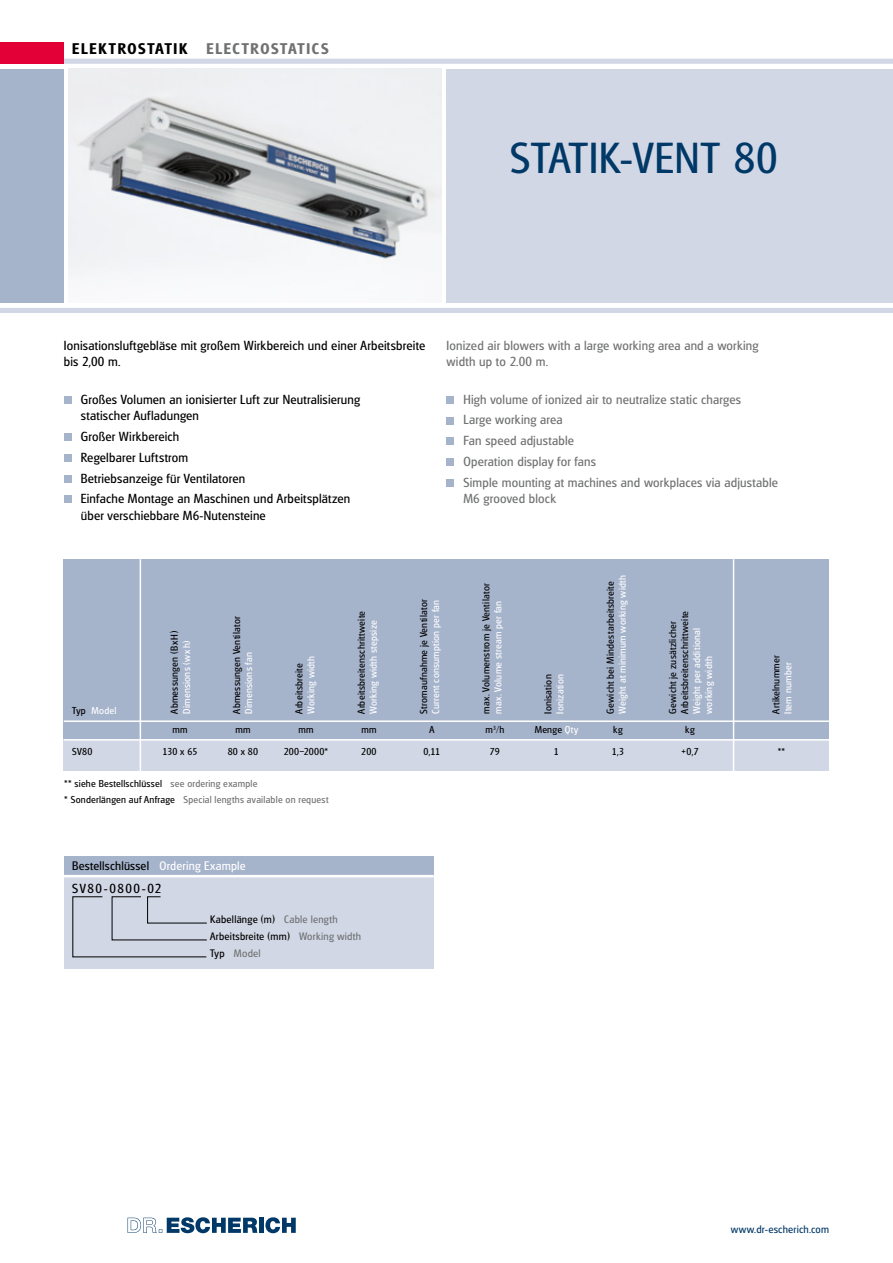
<style>
.page{position:relative;width:893px;height:1263px;background:#fff}
.page>*{position:absolute;margin:0;border:0;box-sizing:border-box;transform-origin:0 0}
.Produktname{font:42px "Glasgow Serial";letter-spacing:.02em;color:#003867}
.t1{font:700 15px "Glasgow Serial";letter-spacing:.11em;color:#707172}
.t2{font:700 15px "Glasgow Serial";letter-spacing:.11em;color:#000}
.Fließtext_Anstriche{font:12.75px/16.5px "Glasgow Serial";letter-spacing:.015em;color:#000}
.Fließtext_Anstriche-2{font:12.75px/16.5px "Glasgow Serial";letter-spacing:.015em;color:#707172}
.Fließtext_dt{font:12.75px/16.5px "Glasgow Serial";letter-spacing:.015em;color:#000}
.Fließtext_eng{font:12.75px/16.5px "Glasgow Serial";letter-spacing:.015em;color:#707172}
.Fließtext_Anstriche-3{font:12.75px "Glasgow Serial";letter-spacing:.11em;color:#000}
.t3{font:12px "Glasgow Serial";letter-spacing:.02em;color:#000}
.t4{font:10.5px "Glasgow Serial";letter-spacing:.02em;color:#000}
.t5{font:10.5px "Glasgow Serial";letter-spacing:.025em;color:#003867}
.t6{font:10.5px "Glasgow Serial";letter-spacing:.02em;color:#707172}
.Erklärungen_6_pt{font:9.75px/12px "Glasgow Serial";letter-spacing:.025em;color:#000}
.Tabellen-Inhalt{font:9.75px "Glasgow Serial";letter-spacing:.025em;color:#707172}
.Tabellen-Inhalt-2{font:9.75px "Glasgow Serial";letter-spacing:.025em;color:#fff}
.Tabellen-Inhalt-3{font:9.75px "Glasgow Serial";color:#000}
.s1{color:#000}
.s2{color:#fff}
.s3{color:#707172}
</style>
<div class="page">
<svg style="left:128px;top:1217px;width:129px;height:16px"></svg>
<hr style="left:259px;top:1218px;width:4px;height:15px;background:#003867">
<svg style="left:265px;top:1217px;width:31px;height:16px"></svg>
<div style="left:0;top:69px;width:64px;height:234px;background:#a5b3cb"></div>
<div style="left:446px;top:69px;width:447px;height:234px;background:#d1d7e5"></div>
<div style="left:0;top:308px;width:893px;height:5px;background:#d1d7e5"></div>
<div style="left:0;top:59px;width:893px;height:5px;background:#d1d7e5"></div>
<div style="left:0;top:43px;width:64px;height:21px;background:#e20036"></div>
<div style="left:446px;top:396px;width:8px;height:8px;background:#a5b3cb"></div>
<div style="left:446px;top:417px;width:8px;height:7px;background:#a5b3cb"></div>
<div style="left:446px;top:438px;width:8px;height:7px;background:#a5b3cb"></div>
<div style="left:446px;top:458px;width:8px;height:8px;background:#a5b3cb"></div>
<div style="left:446px;top:479px;width:8px;height:8px;background:#a5b3cb"></div>
<div style="left:64px;top:396px;width:7px;height:8px;background:#a5b3cb"></div>
<div style="left:64px;top:433px;width:7px;height:8px;background:#a5b3cb"></div>
<div style="left:64px;top:454px;width:7px;height:8px;background:#a5b3cb"></div>
<div style="left:64px;top:475px;width:7px;height:7px;background:#a5b3cb"></div>
<div style="left:64px;top:496px;width:7px;height:7px;background:#a5b3cb"></div>
<img style="left:69px;top:69px;width:372px;height:208px">
<div style="left:64px;top:559px;width:765px;height:162px;background:#a5b3cb"></div>
<div style="left:64px;top:721px;width:765px;height:19px;background:#a5b3cb"></div>
<div style="left:64px;top:740px;width:765px;height:31px;background:#d1d7e5"></div>
<hr style="left:64px;top:720px;width:767px;height:2px;background:#fff">
<hr style="left:64px;top:739px;width:767px;height:2px;background:#fff">
<hr style="left:140px;top:559px;width:1px;height:253px;background:#fff">
<hr style="left:733px;top:559px;width:1px;height:253px;background:#fff">
<div style="left:64px;top:862px;width:370px;height:107px;background:#d1d7e5"></div>
<div style="left:64px;top:856px;width:370px;height:19px;background:#a5b3cb"></div>
<hr style="left:64px;top:875px;width:370px;height:2px;background:#fff">
<svg style="left:72px;top:896px;width:135px;height:61px"></svg>
<h2 class="t2" style="left:72px;top:39px;width:117px">ELEKTROSTATIK</h2>
<h2 class="t1" style="left:206px;top:39px;width:124px">ELECTROSTATICS</h2>
<p class="Produktname" style="left:510px;top:132px;width:269px">STATIK-VENT 80</p>
<p class="Fließtext_dt" style="left:64px;top:337px;width:363px">Ionisationsluftgebläse mit großem Wirkbereich und einer Arbeitsbreite bis 2,00 m.</p>
<p class="Fließtext_Anstriche" style="left:81px;top:391px;width:281px">Großes Volumen an ionisierter Luft zur Neutralisierung statischer Aufladungen</p>
<p class="Fließtext_Anstriche" style="left:81px;top:428px;width:100px">Großer Wirkbereich</p>
<p class="Fließtext_Anstriche" style="left:81px;top:449px;width:109px">Regelbarer Luftstrom</p>
<p class="Fließtext_Anstriche" style="left:81px;top:470px;width:166px">Betriebsanzeige für Ventilatoren</p>
<p class="Fließtext_Anstriche" style="left:81px;top:490px;width:271px">Einfache Montage an Maschinen und Arbeitsplätzen über verschiebbare M6-Nutensteine</p>
<p class="Fließtext_eng" style="left:446px;top:337px;width:314px">Ionized air blowers with a large working area and a working width up to 2.00 m.</p>
<p class="Fließtext_Anstriche-2" style="left:463px;top:391px;width:279px">High volume of ionized air to neutralize static charges</p>
<p class="Fließtext_Anstriche-2" style="left:463px;top:412px;width:101px">Large working area</p>
<p class="Fließtext_Anstriche-2" style="left:463px;top:432px;width:112px">Fan speed adjustable</p>
<p class="Fließtext_Anstriche-2" style="left:463px;top:453px;width:134px">Operation display for fans</p>
<p class="Fließtext_Anstriche-2" style="left:463px;top:474px;width:316px">Simple mounting at machines and workplaces via adjustable<br>M6 grooved block</p>
<p class="Tabellen-Inhalt-2" style="left:72px;top:704px;width:46px"><span class="s1">Typ</span> Model</p>
<p class="Tabellen-Inhalt-3" style="left:72px;top:746px;width:22px">SV80</p>
<p class="Erklärungen_6_pt" style="left:168px;top:714px;width:84px;rotate:-90deg">Abmessungen (BxH)<br><span class="s2">Dimensions (wxh)</span></p>
<p class="Erklärungen_6_pt" style="left:231px;top:714px;width:99px;rotate:-90deg">Abmessungen Ventilator<br><span class="s2">Dimensions fan</span></p>
<p class="Erklärungen_6_pt" style="left:293px;top:714px;width:59px;rotate:-90deg">Arbeitsbreite<br><span class="s2">Working width</span></p>
<p class="Erklärungen_6_pt" style="left:355px;top:714px;width:104px;rotate:-90deg">Arbeitsbreitenschrittweite<br><span class="s2">Working width stepsize</span></p>
<p class="Erklärungen_6_pt" style="left:417px;top:714px;width:116px;rotate:-90deg">Stromaufnahme je Ventilator<br><span class="s2">Current consumption per fan</span></p>
<p class="Erklärungen_6_pt" style="left:480px;top:714px;width:132px;rotate:-90deg">max. Volumenstrom je Ventilator <span class="s2">max. Volume stream per fan</span></p>
<p class="Erklärungen_6_pt" style="left:542px;top:714px;width:41px;rotate:-90deg">Ionisation<br><span class="s2">Ionization</span></p>
<p class="Erklärungen_6_pt" style="left:604px;top:714px;width:140px;rotate:-90deg">Gewicht bei Mindestarbeitsbreite<br><span class="s2">Weight at minimum working width</span></p>
<p class="Erklärungen_6_pt" style="left:667px;top:714px;width:104px;rotate:-90deg">Gewicht je zusätzlicher<br>Arbeitsbreitenschrittweite<br><span class="s2">Weight per additional working width</span></p>
<p class="Erklärungen_6_pt" style="left:770px;top:714px;width:60px;rotate:-90deg">Artikelnummer<br><span class="s2">Item number</span></p>
<p class="Erklärungen_6_pt" style="left:172px;top:723px;width:17px">mm</p>
<p class="Erklärungen_6_pt" style="left:235px;top:723px;width:17px">mm</p>
<p class="Erklärungen_6_pt" style="left:298px;top:723px;width:17px">mm</p>
<p class="Erklärungen_6_pt" style="left:361px;top:723px;width:17px">mm</p>
<p class="Erklärungen_6_pt" style="left:429px;top:723px;width:6px">A</p>
<p class="Erklärungen_6_pt" style="left:486px;top:723px;width:20px">m<sup>3</sup>/h</p>
<p class="Erklärungen_6_pt" style="left:535px;top:723px;width:45px">Menge <span class="s2">Qty</span></p>
<p class="Erklärungen_6_pt" style="left:613px;top:723px;width:11px">kg</p>
<p class="Erklärungen_6_pt" style="left:685px;top:723px;width:11px">kg</p>
<p class="Erklärungen_6_pt" style="left:162px;top:746px;width:36px">130 x 65</p>
<p class="Erklärungen_6_pt" style="left:228px;top:746px;width:32px">80 x 80</p>
<p class="Erklärungen_6_pt" style="left:284px;top:746px;width:46px">200–2000*</p>
<p class="Erklärungen_6_pt" style="left:361px;top:746px;width:17px">200</p>
<p class="Erklärungen_6_pt" style="left:424px;top:746px;width:18px">0,11</p>
<p class="Erklärungen_6_pt" style="left:490px;top:746px;width:12px">79</p>
<p class="Erklärungen_6_pt" style="left:554px;top:746px;width:7px">1</p>
<p class="Erklärungen_6_pt" style="left:612px;top:746px;width:14px">1,3</p>
<p class="Erklärungen_6_pt" style="left:681px;top:746px;width:19px">+0,7</p>
<p class="Erklärungen_6_pt" style="left:778px;top:746px;width:9px">**</p>
<p class="Erklärungen_6_pt" style="left:64px;top:778px;width:195px">** siehe Bestellschlüssel <span class="s3">see ordering example</span></p>
<p class="Tabellen-Inhalt" style="left:64px;top:794px;width:266px"><span class="s1">* Sonderlängen auf Anfrage</span> Special lengths available on request</p>
<p class="t3" style="left:72px;top:859px;width:175px">Bestellschlüssel <span class="s2">Ordering Example</span></p>
<p class="Fließtext_Anstriche-3" style="left:72px;top:880px;width:91px">SV80-0800-02</p>
<p class="t4" style="left:210px;top:913px;width:129px">Kabellänge (m) <span class="s3">Cable length</span></p>
<p class="t4" style="left:210px;top:930px;width:152px">Arbeitsbreite (mm) <span class="s3">Working width</span></p>
<p class="t6" style="left:210px;top:947px;width:52px"><span class="s1">Typ</span> Model</p>
<p class="t5" style="left:731px;top:1223px;width:100px">www.dr-escherich.com</p>
</div>
